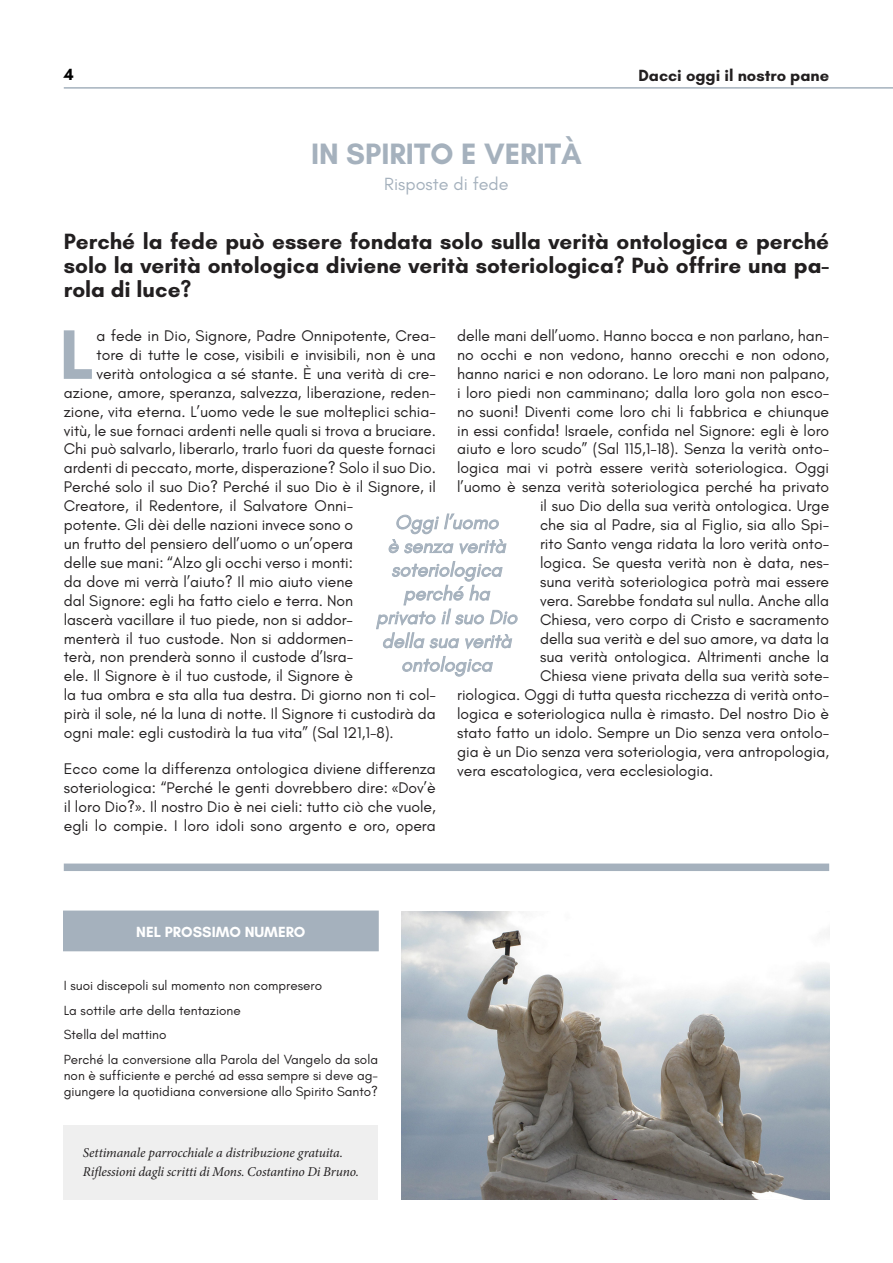
<style>
.page{position:relative;width:893px;height:1263px;background:#fff}
.page>*{position:absolute;margin:0;border:0;box-sizing:border-box;transform-origin:0 0}
.t1{font:700 71.4px "Glacial Indifference";color:#a5b1bd}
.t2{font:700 30px "Glacial Indifference";color:#a5b1bd}
.t3{font:700 22.5px/24px "Glacial Indifference";color:#221f20;text-align:justify}
.t4{font:italic 19.8px/23.7px "Glacial Indifference";color:#a5b1bd;text-align:center}
.t5{font:18px "Glacial Indifference";color:#a5b1bd}
.t6{font:700 16.5px "Glacial Indifference";color:#221f20}
.t7{font:700 16.5px "Glacial Indifference";color:#000}
.t8{font:15.75px/18.9px "Glacial Indifference";color:#221f20;text-align:justify}
.t9{font:700 15px "Glacial Indifference";color:#fff}
.t10{font:13.5px/24.8px "Glacial Indifference";color:#221f20}
.t11{font:italic 13.5px/19.2px "Minion Pro";letter-spacing:-.01em;color:#221f20}
.s1{font-family:"Myriad Pro"}
</style>
<div class="page">
<hr style="left:64px;top:87px;width:829px;height:2px;background:#a5b1bd">
<svg style="left:376px;top:513px;width:142px;height:164px"></svg>
<div style="left:64px;top:1125px;width:314px;height:74px;background:#efefef"></div>
<div style="left:64px;top:863px;width:765px;height:8px;background:#a5b1bd"></div>
<div style="left:64px;top:911px;width:314px;height:39px;background:#a5b1bd"></div>
<div style="left:63px;top:910px;width:316px;height:41px;border:2px solid #a5b1bd"></div>
<img style="left:401px;top:911px;width:428px;height:288px">
<p class="t7" style="left:64px;top:65px;width:11px">4</p>
<h2 class="t2" style="left:311px;top:135px;width:272px">IN SPIRITO E VERITÀ</h2>
<p class="t5" style="left:384px;top:173px;width:126px">Risposte di fede</p>
<p class="t6" style="left:638px;top:65px;width:192px">Dacci oggi il nostro pane</p>
<h3 class="t3" style="left:64px;top:229px;width:767px">Perché la fede può essere fondata solo sulla verità ontologica e perché solo la verità ontologica diviene verità soteriologica? Può offrire una pa&shy;rola di luce?</h3>
<h1 class="t1" style="left:59px;top:310px;width:36px">L</h1>
<p class="t8" style="left:97px;top:327px;width:341px">a fede in Dio, Signore, Padre Onnipotente, Crea-</p>
<p class="t8" style="left:457px;top:327px;width:374px">delle mani dell’uomo. Hanno bocca e non parlano, han-</p>
<p class="t8" style="left:457px;top:345px;width:374px">no occhi e non vedono, hanno orecchi e non odono,</p>
<p class="t8" style="left:457px;top:364px;width:374px">hanno narici e non odorano. Le loro mani non palpano,</p>
<p class="t8" style="left:457px;top:383px;width:374px">i loro piedi non camminano; dalla loro gola non esco-</p>
<p class="t8" style="left:457px;top:402px;width:374px">no suoni! Diventi come loro chi li fabbrica e chiunque</p>
<p class="t8" style="left:457px;top:421px;width:374px">in essi confida! Israele, confida nel Signore: egli è loro</p>
<p class="t8" style="left:457px;top:440px;width:374px">aiuto e loro scudo” (Sal 115,1-18). Senza la verità onto-</p>
<p class="t8" style="left:457px;top:459px;width:374px">logica mai vi potrà essere verità soteriologica. Oggi</p>
<p class="t8" style="left:457px;top:478px;width:374px">l’uomo è senza verità soteriologica perché ha privato</p>
<p class="t8" style="left:540px;top:497px;width:291px">il suo Dio della sua verità ontologica. Urge</p>
<p class="t8" style="left:540px;top:516px;width:291px">che sia al Padre, sia al Figlio, sia allo Spi-</p>
<p class="t8" style="left:540px;top:534px;width:291px">rito Santo venga ridata la loro verità onto-</p>
<p class="t8" style="left:540px;top:553px;width:291px">logica. Se questa verità non è data, nes-</p>
<p class="t8" style="left:540px;top:572px;width:291px">suna verità soteriologica potrà mai essere</p>
<p class="t8" style="left:540px;top:591px;width:291px">vera. Sarebbe fondata sul nulla. Anche alla</p>
<p class="t8" style="left:540px;top:610px;width:291px">Chiesa, vero corpo di Cristo e sacramento</p>
<p class="t8" style="left:540px;top:629px;width:291px">della sua verità e del suo amore, va data la</p>
<p class="t8" style="left:540px;top:648px;width:291px">sua verità ontologica. Altrimenti anche la</p>
<p class="t8" style="left:540px;top:667px;width:291px">Chiesa viene privata della sua verità sote-</p>
<p class="t8" style="left:457px;top:686px;width:374px">riologica. Oggi di tutta questa ricchezza di verità onto-</p>
<p class="t8" style="left:457px;top:705px;width:374px">logica e soteriologica nulla è rimasto. Del nostro Dio è</p>
<p class="t8" style="left:457px;top:723px;width:374px">stato fatto un idolo. Sempre un Dio senza vera ontolo-</p>
<p class="t8" style="left:457px;top:742px;width:374px">gia è un Dio senza vera soteriologia, vera antropologia,</p>
<p class="t8" style="left:457px;top:761px;width:258px">vera escatologica, vera ecclesiologia.</p>
<p class="t8" style="left:97px;top:345px;width:341px">tore di tutte le cose, visibili e invisibili, non è una</p>
<p class="t8" style="left:97px;top:364px;width:341px">verità ontologica a sé stante. È una verità di cre-</p>
<p class="t8" style="left:64px;top:383px;width:374px">azione, amore, speranza, salvezza, liberazione, reden-</p>
<p class="t8" style="left:64px;top:402px;width:374px">zione, vita eterna. L’uomo vede le sue molteplici schia-</p>
<p class="t8" style="left:64px;top:421px;width:374px">vitù, le sue fornaci ardenti nelle quali si trova a bruciare.</p>
<p class="t8" style="left:64px;top:440px;width:374px">Chi può salvarlo, liberarlo, trarlo fuori da queste fornaci</p>
<p class="t8" style="left:64px;top:459px;width:374px">ardenti di peccato, morte, disperazione? Solo il suo Dio.</p>
<p class="t8" style="left:64px;top:478px;width:374px">Perché solo il suo Dio? Perché il suo Dio è il Signore, il</p>
<p class="t8" style="left:64px;top:497px;width:291px">Creatore, il Redentore, il Salvatore Onni-</p>
<p class="t8" style="left:64px;top:516px;width:291px">potente. Gli dèi delle nazioni invece sono o</p>
<p class="t8" style="left:64px;top:534px;width:291px">un frutto del pensiero dell’uomo o un’opera</p>
<p class="t8" style="left:64px;top:553px;width:291px">delle sue mani: “Alzo gli occhi verso i monti:</p>
<p class="t8" style="left:64px;top:572px;width:291px">da dove mi verrà l’aiuto? Il mio aiuto viene</p>
<p class="t8" style="left:64px;top:591px;width:291px">dal Signore: egli ha fatto cielo e terra. Non</p>
<p class="t8" style="left:64px;top:610px;width:291px">lascerà vacillare il tuo piede, non si addor-</p>
<p class="t8" style="left:64px;top:629px;width:291px">menterà il tuo custode. Non si addormen-</p>
<p class="t8" style="left:64px;top:648px;width:291px">terà, non prenderà sonno il custode d’Isra-</p>
<p class="t8" style="left:64px;top:667px;width:291px">ele. Il Signore è il tuo custode, il Signore è</p>
<p class="t8" style="left:64px;top:686px;width:374px">la tua ombra e sta alla tua destra. Di giorno non ti col-</p>
<p class="t8" style="left:64px;top:705px;width:373px">pirà il sole, né la luna di notte. Il Signore ti custodirà da</p>
<p class="t8" style="left:64px;top:723px;width:332px">ogni male: egli custodirà la tua vita” (Sal 121,1-8).</p>
<p class="t8" style="left:64px;top:759px;width:374px">Ecco come la differenza ontologica diviene differenza soteriologica: “Perché le genti dovrebbero dire: <span class="s1">«</span>Dov’è il loro Dio?<span class="s1">»</span>. Il nostro Dio è nei cieli: tutto ciò che vuole, egli lo compie. I loro idoli sono argento e oro, opera</p>
<p class="t4" style="left:376px;top:511px;width:143px">Oggi l’uomo<br>è senza verità soteriologica perché ha privato il suo Dio della sua verità ontologica</p>
<p class="t9" style="left:136px;top:922px;width:171px">NEL PROSSIMO NUMERO</p>
<p class="t10" style="left:64px;top:973px;width:316px">I suoi discepoli sul momento non compresero<br>La sottile arte della tentazione<br>Stella del mattino<br>Perché la conversione alla Parola del Vangelo da sola</p>
<p class="t10" style="left:64px;top:1068px;width:316px;line-height:16.2px">non è sufficiente e perché ad essa sempre si deve ag&shy;giungere la quotidiana conversione allo Spirito Santo?</p>
<p class="t11" style="left:83px;top:1143px;width:277px">Settimanale parrocchiale a distribuzione gratuita.<br>Riflessioni dagli scritti di Mons. Costantino Di Bruno.</p>
</div>
